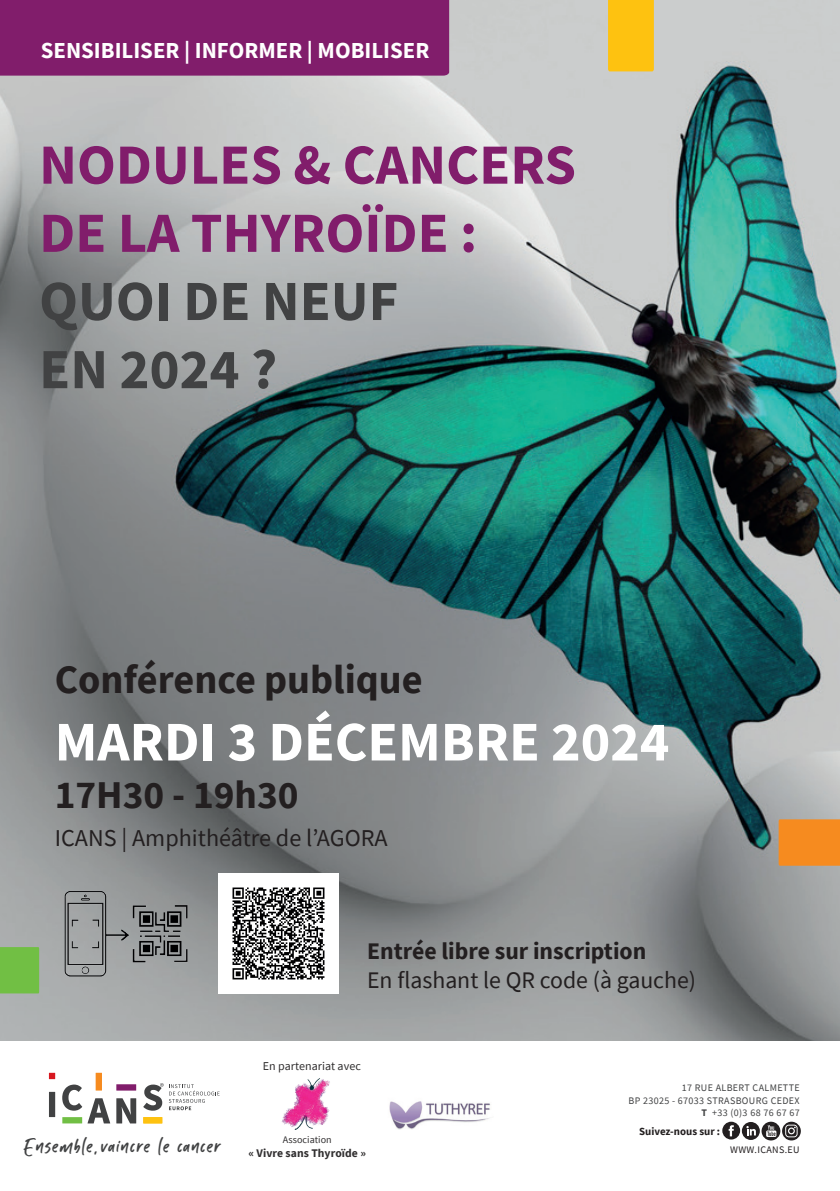
<style>
.page{position:relative;width:840px;height:1191px;background:#fff}
.page>*{position:absolute;margin:0;border:0;box-sizing:border-box;transform-origin:0 0}
.t1{font:700 56.8px/68.2px "Source Sans Pro";color:#811d6b}
.t2{font:700 56.8px/68.2px "Source Sans Pro";color:#414243}
.t3{font:700 56px "Source Sans Pro";color:#fff}
.t4{font:700 40.2px "Source Sans Pro";color:#231f20}
.t5{font:700 39.2px "Source Sans Pro";color:#231f20}
.t6{font:29.6px "Kabut Hitam";letter-spacing:.04em;color:#414243}
.t7{font:24.2px "Source Sans Pro";color:#231f20}
.t8{font:23.8px "Source Sans Pro";color:#231f20}
.t9{font:700 23.8px "Source Sans Pro";color:#231f20}
.t10{font:700 22.8px "Source Sans Pro";color:#fff}
.t11{font:12px "Source Sans Pro";letter-spacing:.005em;color:#312f30}
.t12{font:700 11.6px "Source Sans Pro";letter-spacing:.005em;color:#312f30}
.t13{font:700 10.8px "Source Sans Pro";color:#231f20}
.t14{font:10px/12.6px "Source Sans Pro";letter-spacing:.035em;color:#414243;text-align:right}
.t15{font:10px "Source Sans Pro";letter-spacing:.035em;color:#231f20}
.t16{font:10px "Source Sans Pro";letter-spacing:.005em;color:#312f30}
.s1{font-weight:700}
</style>
<div class="page">
<img style="left:0;top:0;width:839px;height:1040px">
<div style="left:0;top:0;width:449px;height:76px;background:#811d6b"></div>
<div style="left:607px;top:0;width:46px;height:71px;background:#fec210"></div>
<div style="left:0;top:947px;width:39px;height:46px;background:#71bf44"></div>
<div style="left:778px;top:819px;width:61px;height:46px;background:#f68b1f"></div>
<svg style="left:721px;top:1121px;width:18px;height:18px"></svg>
<svg style="left:728px;top:1125px;width:5px;height:11px"></svg>
<svg style="left:741px;top:1122px;width:18px;height:18px"></svg>
<svg style="left:746px;top:1126px;width:9px;height:9px"></svg>
<svg style="left:761px;top:1121px;width:18px;height:19px"></svg>
<svg style="left:765px;top:1125px;width:11px;height:12px"></svg>
<svg style="left:781px;top:1121px;width:19px;height:19px"></svg>
<svg style="left:784px;top:1124px;width:13px;height:13px"></svg>
<svg style="left:116px;top:1098px;width:20px;height:25px"></svg>
<svg style="left:62px;top:1084px;width:48px;height:39px"></svg>
<div style="left:49px;top:1091px;width:6px;height:26px;background:#414243"></div>
<div style="left:49px;top:1072px;width:6px;height:7px;background:#d7171f"></div>
<div style="left:62px;top:1117px;width:20px;height:6px;background:#71bf44"></div>
<div style="left:96px;top:1072px;width:6px;height:18px;background:#f68b1f"></div>
<div style="left:116px;top:1084px;width:20px;height:6px;background:#811d6b"></div>
<div style="left:143px;top:1117px;width:19px;height:6px;background:#fec210"></div>
<svg style="left:169px;top:1084px;width:50px;height:26px"></svg>
<svg style="left:143px;top:1083px;width:20px;height:27px"></svg>
<img style="left:281px;top:1078px;width:49px;height:51px">
<img style="left:389px;top:1101px;width:102px;height:29px">
<img style="left:218px;top:873px;width:120px;height:120px">
<img style="left:57px;top:881px;width:139px;height:104px">
<h3 class="t10" style="left:41px;top:35px;width:390px">SENSIBILISER | INFORMER | MOBILISER</h3>
<h1 class="t1" style="left:39px;top:130px;width:538px">NODULES &amp; CANCERS<br>DE LA THYROÏDE :</h1>
<h1 class="t2" style="left:39px;top:266px;width:360px">QUOI DE NEUF<br>EN 2024 ?</h1>
<h3 class="t4" style="left:55px;top:652px;width:369px">Conférence publique</h3>
<h2 class="t3" style="left:55px;top:704px;width:616px">MARDI 3 DÉCEMBRE 2024</h2>
<h3 class="t5" style="left:55px;top:768px;width:245px">17H30 - 19h30</h3>
<h3 class="t7" style="left:55px;top:822px;width:334px">ICANS | Amphithéâtre de l’AGORA</h3>
<h3 class="t9" style="left:367px;top:935px;width:280px">Entrée libre sur inscription</h3>
<h3 class="t8" style="left:367px;top:964px;width:330px">En flashant le QR code (à gauche)</h3>
<p class="t11" style="left:262px;top:1058px;width:100px">En partenariat avec</p>
<p class="t14" style="left:628px;top:1081px;width:172px">17 RUE ALBERT CALMETTE<br>BP 23025 - 67033 STRASBOURG CEDEX<br><span class="s1">T</span> +33 (0)3 68 76 67 67</p>
<p class="t13" style="left:639px;top:1124px;width:82px">Suivez-nous sur :</p>
<p class="t16" style="left:282px;top:1132px;width:50px">Association</p>
<p class="t12" style="left:248px;top:1144px;width:119px">« Vivre sans Thyroïde »</p>
<h3 class="t6" style="left:24px;top:1131px;width:198px">Ensemble,vaincre le cancer</h3>
<p class="t15" style="left:729px;top:1143px;width:71px">WWW.ICANS.EU</p>
</div>
